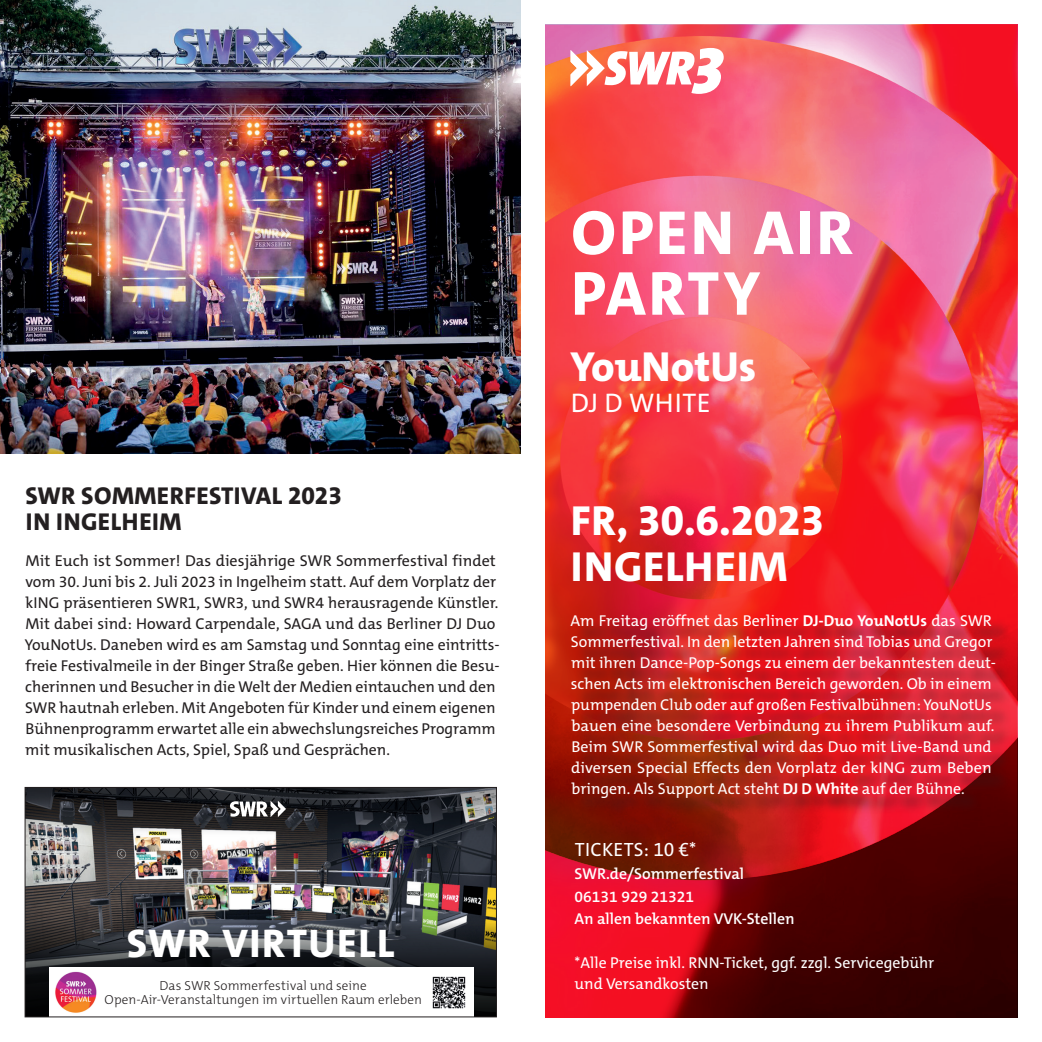
<style>
.page{position:relative;width:1042px;height:1042px;background:#fff}
.page>*{position:absolute;margin:0;border:0;box-sizing:border-box;transform-origin:0 0}
.t1{font:800 62.82px/60.7px "The Mix C5";letter-spacing:.045em;color:#fff}
.t2{font:800 42.35px/46.6px "The Mix C5";letter-spacing:.02em;color:#fff}
.t3{font:800 42.35px "The Mix C5";color:#fff}
.t4{font:800 40.25px "The Mix B W8";letter-spacing:.035em;color:#fff}
.t5{font:26.95px "The Mix C5";letter-spacing:.02em;color:#fff}
.t6{font:800 24.5px/25.4px "The Mix C5";letter-spacing:.02em;color:#231f20}
.t7{font:19.25px "The Mix C5";letter-spacing:.02em;color:#fff}
.t8{font:15.75px/21px "The Mix C5";color:#231f20}
.t9{font:15.75px/21px "The Mix C5";color:#fff}
.t10{font:600 15.75px/22.8px "The Mix C5";color:#fff}
.t11{font:300 13.12px/14.9px "The Mix C5";letter-spacing:.005em;color:#231f20;text-align:center}
.s1{font-weight:700}
</style>
<div class="page">
<img style="left:546px;top:25px;width:471px;height:992px">
<div style="left:575px;top:618px;width:441px;height:200px;background:#231f20;opacity:.75"></div>
<img style="left:0;top:0;width:521px;height:453px">
<img style="left:27px;top:837px;width:468px;height:76px">
<svg style="left:27px;top:913px;width:468px;height:102px"></svg>
<svg style="left:27px;top:789px;width:468px;height:48px"></svg>
<div style="left:49px;top:967px;width:425px;height:50px;background:#fff"></div>
<svg style="left:230px;top:800px;width:56px;height:17px"></svg>
<img style="left:45px;top:937px;width:63px;height:78px">
<img style="left:432px;top:976px;width:34px;height:33px">
<div style="left:25px;top:787px;width:472px;height:230px;border:1px solid #231f20"></div>
<svg style="left:570px;top:48px;width:154px;height:46px"></svg>
<h3 class="t6" style="left:26px;top:483px;width:318px">SWR SOMMERFESTIVAL 2023<br>IN INGELHEIM</h3>
<p class="t8" style="left:25px;top:550px;width:476px">Mit Euch ist Sommer! Das diesjährige SWR Sommerfestival findet vom 30. Juni bis 2. Juli 2023 in Ingelheim statt. Auf dem Vorplatz der kING präsentieren SWR1, SWR3, und SWR4 herausragende Künstler.<br>Mit dabei sind: Howard Carpendale, SAGA und das Berliner DJ Duo YouNotUs. Daneben wird es am Samstag und Sonntag eine eintritts&shy;freie Festivalmeile in der Binger Straße geben. Hier können die Besu&shy;cherinnen und Besucher in die Welt der Medien eintauchen und den SWR hautnah erleben. Mit Angeboten für Kinder und einem eigenen Bühnenprogramm erwartet alle ein abwechslungsreiches Programm mit musikalischen Acts, Spiel, Spaß und Gesprächen.</p>
<h3 class="t4" style="left:127px;top:918px;width:269px">SWR VIRTUELL</h3>
<p class="t11" style="left:104px;top:978px;width:319px">Das SWR Sommerfestival und seine<br>Open-Air-Veranstaltungen im virtuellen Raum erleben</p>
<h1 class="t1" style="left:571px;top:203px;width:283px">OPEN AIR<br>PARTY</h1>
<h2 class="t3" style="left:570px;top:340px;width:187px">YouNotUs</h2>
<h3 class="t5" style="left:571px;top:386px;width:141px">DJ D WHITE</h3>
<h2 class="t2" style="left:571px;top:497px;width:254px">FR, 30.6.2023<br>INGELHEIM</h2>
<p class="t9" style="left:570px;top:610px;width:427px">Am Freitag eröffnet das Berliner <span class="s1">DJ-Duo YouNotUs</span> das SWR Sommerfestival. In den letzten Jahren sind Tobias und Gregor mit ihren Dance-Pop-Songs zu einem der bekanntesten deut&shy;schen Acts im elektronischen Bereich geworden. Ob in einem pumpenden Club oder auf großen Festivalbühnen: YouNotUs bauen eine besondere Verbindung zu ihrem Publikum auf.<br>Beim SWR Sommerfestival wird das Duo mit Live-Band und diversen Special Effects den Vorplatz der kING zum Beben bringen. Als Support Act steht <span class="s1">DJ D White</span> auf der Bühne.</p>
<p class="t7" style="left:575px;top:837px;width:123px">TICKETS: 10 €*</p>
<p class="t10" style="left:574px;top:862px;width:221px">SWR.de/Sommerfestival<br>06131 929 21321<br>An allen bekannten VVK-Stellen</p>
<p class="t9" style="left:574px;top:952px;width:361px">*Alle Preise inkl. RNN-Ticket, ggf. zzgl. Servicegebühr und Versandkosten</p>
</div>
